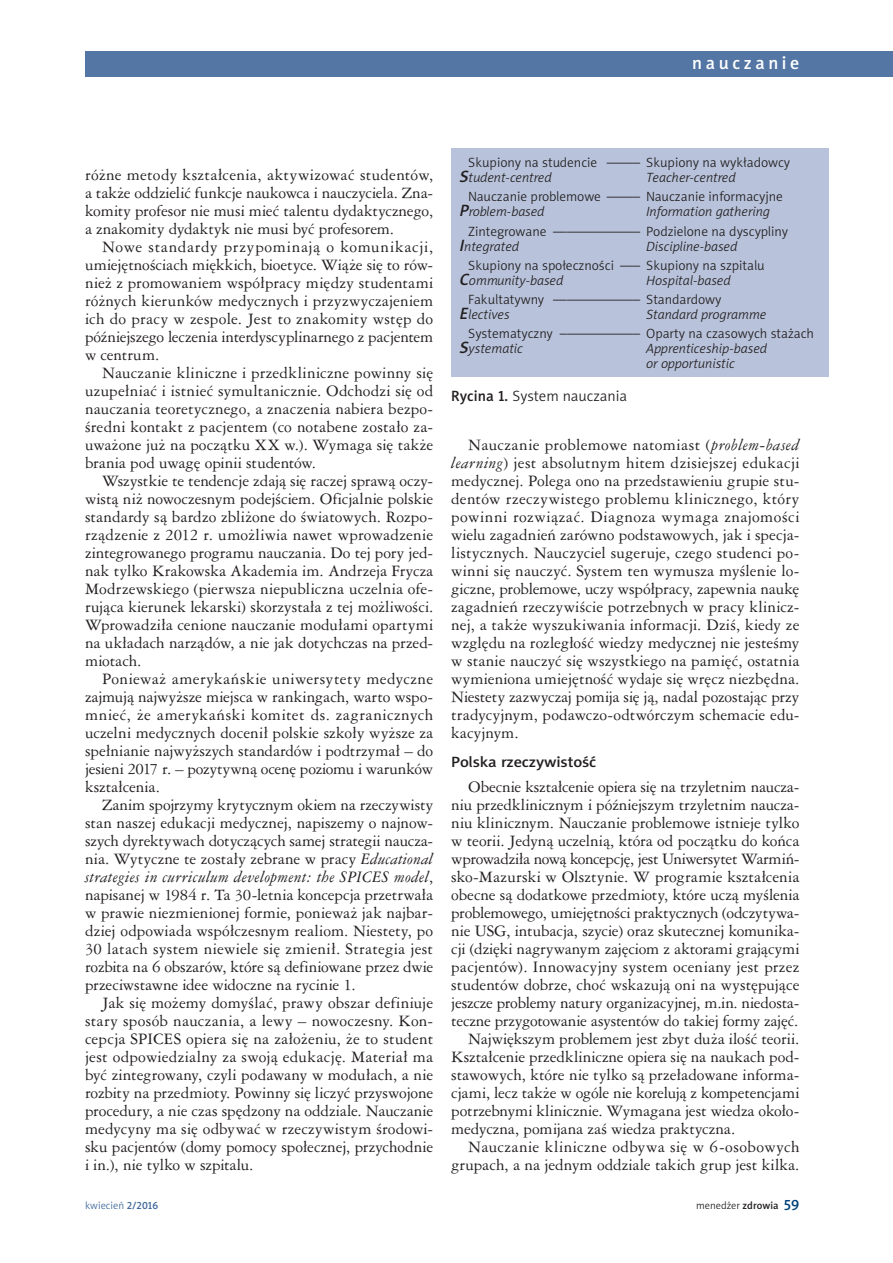
<style>
.page{position:relative;width:893px;height:1263px;background:#fff}
.page>*{position:absolute;margin:0;border:0;box-sizing:border-box;transform-origin:0 0}
.t1{font:18px "Naomi Sans EFN Medium";letter-spacing:.2em;color:#fff}
.t2{font:15px/18px "Ameri Garmnd PL";letter-spacing:-.005em;color:#231f20;text-align:justify}
.t3{font:15px "Ameri Garmnd PL";letter-spacing:-.025em;color:#231f20}
.t4{font:15px "Ameri Garmnd PL";letter-spacing:.015em;color:#231f20}
.t5{font:15px "Ameri Garmnd PL";letter-spacing:.025em;color:#231f20}
.t6{font:15px "Naomi Sans EFN Light";color:#231f20}
.t7{font:15px "Naomi Sans EFN Medium";letter-spacing:-.01em;color:#231f20;scale:1.1 1}
.t8{font:13.5px/15px "Naomi Sans EFN Light";color:#231f20}
.t9{font:italic 13.5px/15px "Naomi Sans EFN Light";color:#231f20}
.t10{font:10.5px "Naomi Sans EFN Light";color:#231f20}
.t11{font:10.5px "Naomi Sans EFN Light";color:#3d6799}
.s1{font-style:italic}
.s2{font-family:"Naomi Sans EFN Medium";font-style:italic;font-size:16.5px}
.s3{font-family:"Naomi Sans EFN Medium"}
.s4{font-family:"Naomi Sans EFN Medium";font-size:15px;color:#004279}
</style>
<div class="page">
<div style="left:85px;top:51px;width:808px;height:26px;background:#5476a5"></div>
<div style="left:451px;top:149px;width:378px;height:228px;background:#b8c3db"></div>
<p class="t1" style="left:748px;top:52px;width:53px">dział</p>
<p class="t1" style="left:692px;top:52px;width:109px">nauczanie</p>
<p class="t2" style="left:85px;top:165px;width:350px">różne metody kształcenia, aktywizować studentów, a także oddzielić funkcje naukowca i nauczyciela. Zna&shy;komity profesor nie musi mieć talentu dydaktycznego, a znakomity dydaktyk nie musi być profesorem.</p>
<p class="t2" style="left:85px;top:237px;width:350px;text-indent:17px">Nowe standardy przypominają o komunikacji, umiejętnościach miękkich, bioetyce. Wiąże się to rów&shy;nież z promowaniem współpracy między studentami różnych kierunków medycznych i przyzwyczajeniem ich do pracy w zespole. Jest to znakomity wstęp do późniejszego leczenia interdyscyplinarnego z pacjentem w centrum.</p>
<p class="t2" style="left:85px;top:363px;width:350px;text-indent:17px">Nauczanie kliniczne i przedkliniczne powinny się uzupełniać i istnieć symultanicznie. Odchodzi się od nauczania teoretycznego, a znaczenia nabiera bezpo&shy;średni kontakt z pacjentem (co notabene zostało za&shy;uważone już na początku XX w.). Wymaga się także brania pod uwagę opinii studentów.</p>
<p class="t2" style="left:85px;top:471px;width:350px;text-indent:17px">Wszystkie te tendencje zdają się raczej sprawą oczy&shy;wistą niż nowoczesnym podejściem. Oficjalnie polskie standardy są bardzo zbliżone do światowych. Rozpo&shy;rządzenie z 2012 r. umożliwia nawet wprowadzenie zintegrowanego programu nauczania. Do tej pory jed&shy;nak tylko Krakowska Akademia im. Andrzeja Frycza Modrzewskiego (pierwsza niepubliczna uczelnia ofe&shy;rująca kierunek lekarski) skorzystała z tej możliwości.<br>Wprowadziła cenione nauczanie modułami opartymi na układach narządów, a nie jak dotychczas na przed&shy;miotach.</p>
<p class="t2" style="left:85px;top:669px;width:350px;text-indent:17px">Ponieważ amerykańskie uniwersytety medyczne zajmują najwyższe miejsca w rankingach, warto wspo&shy;mnieć, że amerykański komitet ds. zagranicznych uczelni medycznych docenił polskie szkoły wyższe za spełnianie najwyższych standardów i podtrzymał – do jesieni 2017 r. – pozytywną ocenę poziomu i warunków kształcenia.</p>
<p class="t2" style="left:85px;top:795px;width:350px;text-indent:17px">Zanim spojrzymy krytycznym okiem na rzeczywisty stan naszej edukacji medycznej, napiszemy o najnow&shy;szych dyrektywach dotyczących samej strategii naucza&shy;nia. Wytyczne te zostały zebrane w pracy <span class="s1">Educational strategies in curriculum development: the SPICES model</span>, napisanej w 1984 r. Ta 30-letnia koncepcja przetrwała w prawie niezmienionej formie, ponieważ jak najbar&shy;dziej odpowiada współczesnym realiom. Niestety, po 30 latach system niewiele się zmienił. Strategia jest rozbita na 6 obszarów, które są definiowane przez dwie przeciwstawne idee widoczne na rycinie 1.</p>
<p class="t2" style="left:85px;top:993px;width:350px;text-indent:17px">Jak się możemy domyślać, prawy obszar definiuje stary sposób nauczania, a lewy – nowoczesny. Kon&shy;cepcja SPICES opiera się na założeniu, że to student jest odpowiedzialny za swoją edukację. Materiał ma być zintegrowany, czyli podawany w modułach, a nie rozbity na przedmioty. Powinny się liczyć przyswojone procedury, a nie czas spędzony na oddziale. Nauczanie medycyny ma się odbywać w rzeczywistym środowi&shy;sku pacjentów (domy pomocy społecznej, przychodnie i in.), nie tylko w szpitalu.</p>
<p class="t8" style="left:460px;top:155px;width:332px;text-indent:9px">Skupiony na studencie ––––– Skupiony na wykładowcy<br><span class="s2">S</span><span class="s1">tudent-centred</span></p>
<p class="t9" style="left:646px;top:170px;width:91px">Teacher-centred</p>
<p class="t8" style="left:460px;top:189px;width:325px;text-indent:9px">Nauczanie problemowe ––––– Nauczanie informacyjne<br><span class="s2">P</span><span class="s1">roblem-based</span></p>
<p class="t9" style="left:646px;top:205px;width:125px">Information gathering</p>
<p class="t8" style="left:460px;top:224px;width:330px;text-indent:8px">Zintegrowane ––––––––––––– Podzielone na dyscypliny<br><span class="s2">I</span><span class="s1">ntegrated</span></p>
<p class="t9" style="left:646px;top:239px;width:93px">Discipline-based</p>
<p class="t8" style="left:460px;top:258px;width:307px;text-indent:8px">Skupiony na społeczności ––– Skupiony na szpitalu<br><span class="s2">C</span><span class="s1">ommunity-based</span></p>
<p class="t9" style="left:646px;top:273px;width:86px">Hospital-based</p>
<p class="t8" style="left:460px;top:292px;width:263px;text-indent:8px">Fakultatywny ––––––––––––– Standardowy<br><span class="s2">E</span><span class="s1">lectives</span></p>
<p class="t9" style="left:646px;top:307px;width:122px">Standard programme</p>
<p class="t8" style="left:460px;top:326px;width:356px;text-indent:9px">Systematyczny –––––––––––– Oparty na czasowych stażach<br><span class="s2">S</span><span class="s1">ystematic</span></p>
<p class="t9" style="left:646px;top:342px;width:122px">Apprenticeship-based or opportunistic</p>
<p class="t6" style="left:451px;top:387px;width:177px"><span class="s3">Rycina 1.</span> System nauczania</p>
<p class="t2" style="left:451px;top:435px;width:350px;text-indent:17px">Nauczanie problemowe natomiast (<span class="s1">problem-based learning</span>) jest absolutnym hitem dzisiejszej edukacji medycznej. Polega ono na przedstawieniu grupie stu&shy;dentów rzeczywistego problemu klinicznego, który powinni rozwiązać. Diagnoza wymaga znajomości wielu zagadnień zarówno podstawowych, jak i specja&shy;listycznych. Nauczyciel sugeruje, czego studenci po&shy;winni się nauczyć. System ten wymusza myślenie lo&shy;giczne, problemowe, uczy współpracy, zapewnia naukę zagadnień rzeczywiście potrzebnych w pracy klinicz&shy;nej, a także wyszukiwania informacji. Dziś, kiedy ze względu na rozległość wiedzy medycznej nie jesteśmy w stanie nauczyć się wszystkiego na pamięć, ostatnia wymieniona umiejętność wydaje się wręcz niezbędna.<br>Niestety zazwyczaj pomija się ją, nadal pozostając przy tradycyjnym, podawczo-odtwórczym schemacie edu&shy;kacyjnym.</p>
<p class="t7" style="left:451px;top:753px;width:133px">Polska rzeczywistość</p>
<p class="t2" style="left:468px;top:777px;width:333px">Obecnie kształcenie opiera się na trzyletnim naucza-</p>
<p class="t2" style="left:451px;top:795px;width:350px">niu przedklinicznym i późniejszym trzyletnim naucza-</p>
<p class="t2" style="left:451px;top:813px;width:350px">niu klinicznym. Nauczanie problemowe istnieje tylko</p>
<p class="t2" style="left:451px;top:831px;width:350px">w teorii. Jedyną uczelnią, która od początku do końca</p>
<p class="t3" style="left:451px;top:849px;width:350px">wprowadziła nową koncepcję, jest Uniwersytet Warmiń-</p>
<p class="t2" style="left:451px;top:867px;width:350px">sko-Mazurski w Olsztynie. W programie kształcenia</p>
<p class="t2" style="left:451px;top:885px;width:350px">obecne są dodatkowe przedmioty, które uczą myślenia</p>
<p class="t2" style="left:451px;top:903px;width:350px">problemowego, umiejętności praktycznych (odczytywa-</p>
<p class="t2" style="left:451px;top:921px;width:350px">nie USG, intubacja, szycie) oraz skutecznej komunika-</p>
<p class="t2" style="left:451px;top:939px;width:350px">cji (dzięki nagrywanym zajęciom z aktorami grającymi</p>
<p class="t4" style="left:451px;top:957px;width:350px">pacjentów). Innowacyjny system oceniany jest przez</p>
<p class="t2" style="left:451px;top:975px;width:350px">studentów dobrze, choć wskazują oni na występujące</p>
<p class="t2" style="left:451px;top:993px;width:350px">jeszcze problemy natury organizacyjnej, m.in. niedosta-</p>
<p class="t2" style="left:451px;top:1011px;width:349px">teczne przygotowanie asystentów do takiej formy zajęć.</p>
<p class="t2" style="left:468px;top:1029px;width:333px">Największym problemem jest zbyt duża ilość teorii.</p>
<p class="t2" style="left:451px;top:1047px;width:350px">Kształcenie przedkliniczne opiera się na naukach pod-</p>
<p class="t2" style="left:451px;top:1065px;width:350px">stawowych, które nie tylko są przeładowane informa-</p>
<p class="t2" style="left:451px;top:1083px;width:350px">cjami, lecz także w ogóle nie korelują z kompetencjami</p>
<p class="t2" style="left:451px;top:1101px;width:350px">potrzebnymi klinicznie. Wymagana jest wiedza około-</p>
<p class="t2" style="left:451px;top:1119px;width:286px">medyczna, pomijana zaś wiedza praktyczna.</p>
<p class="t5" style="left:468px;top:1137px;width:333px">Nauczanie kliniczne odbywa się w 6-osobowych</p>
<p class="t2" style="left:451px;top:1155px;width:350px">grupach, a na jednym oddziale takich grup jest kilka.</p>
<p class="t11" style="left:85px;top:1199px;width:75px">kwiecień <span class="s3">2/2016</span></p>
<p class="t10" style="left:696px;top:1199px;width:105px">menedżer <span class="s3">zdrowia</span> <span class="s4">59</span></p>
</div>
